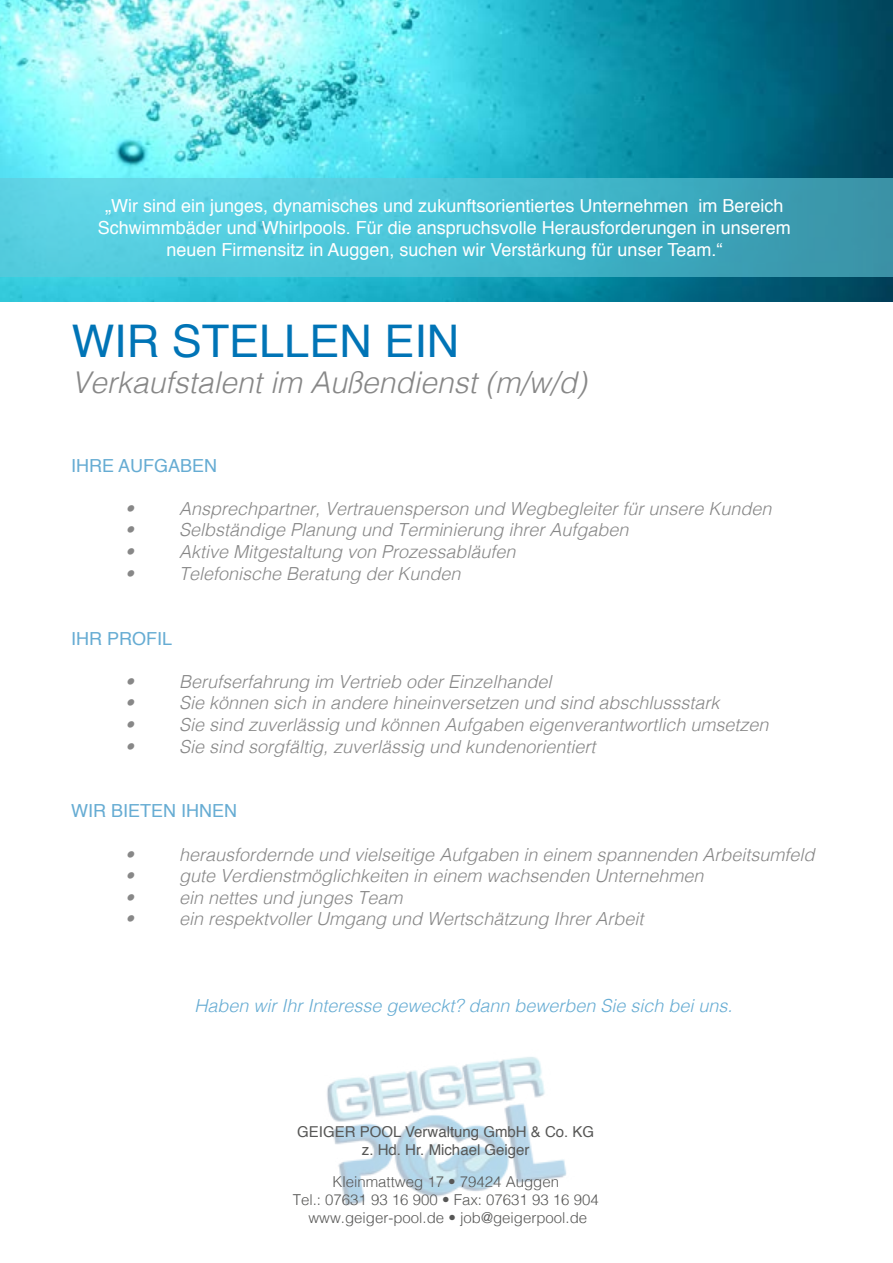
<style>
.page{position:relative;width:893px;height:1263px;background:#fff}
.page>*{position:absolute;margin:0;border:0;box-sizing:border-box;transform-origin:0 0}
.t1{font:45px "Helvetica";color:#0074b6}
.t2{font:italic 300 30px "Helvetica";color:#878787}
.t3{font:italic 300 18px "Helvetica";color:#878787}
.t4{font:18px/21.6px "Helvetica";color:#fff;text-align:center}
.t5{font:italic 300 18px "Helvetica";color:#66acd3}
.t6{font:18px "Helvetica";color:#66acd3}
.t7{font:300 15px/18px "Helvetica";color:#575756;text-align:center}
.t8{font:15px/18px "Helvetica";color:#575756;text-align:center}
</style>
<div class="page">
<img style="left:327px;top:1057px;width:240px;height:148px">
<img style="left:0;top:0;width:893px;height:302px">
<svg style="left:0;top:178px;width:893px;height:99px"></svg>
<p class="t4" style="left:98px;top:196px;width:695px">„Wir sind ein junges, dynamisches und zukunftsorientiertes Unternehmen im Bereich<br>Schwimmbäder und Whirlpools. Für die anspruchsvolle Herausforderungen in unserem neuen Firmensitz in Auggen, suchen wir Verstärkung für unser Team.“</p>
<h1 class="t1" style="left:72px;top:306px;width:389px">WIR STELLEN EIN</h1>
<h2 class="t2" style="left:72px;top:357px;width:517px">Verkaufstalent im Außendienst (m/w/d)</h2>
<p class="t6" style="left:71px;top:451px;width:148px">IHRE AUFGABEN</p>
<p class="t3" style="left:125px;top:493px;width:10px">•</p>
<p class="t3" style="left:179px;top:493px;width:594px">Ansprechpartner, Vertrauensperson und Wegbegleiter für unsere Kunden</p>
<p class="t3" style="left:125px;top:515px;width:10px">•</p>
<p class="t3" style="left:179px;top:515px;width:451px">Selbständige Planung und Terminierung ihrer Aufgaben</p>
<p class="t3" style="left:125px;top:536px;width:10px">•</p>
<p class="t3" style="left:179px;top:536px;width:338px">Aktive Mitgestaltung von Prozessabläufen</p>
<p class="t3" style="left:125px;top:558px;width:10px">•</p>
<p class="t3" style="left:179px;top:558px;width:283px">Telefonische Beratung der Kunden</p>
<p class="t6" style="left:71px;top:624px;width:103px">IHR PROFIL</p>
<p class="t3" style="left:125px;top:666px;width:10px">•</p>
<p class="t3" style="left:179px;top:666px;width:374px">Berufserfahrung im Vertrieb oder Einzelhandel</p>
<p class="t3" style="left:125px;top:688px;width:10px">•</p>
<p class="t3" style="left:179px;top:688px;width:542px">Sie können sich in andere hineinversetzen und sind abschlussstark</p>
<p class="t3" style="left:125px;top:709px;width:10px">•</p>
<p class="t3" style="left:179px;top:709px;width:591px">Sie sind zuverlässig und können Aufgaben eigenverantwortlich umsetzen</p>
<p class="t3" style="left:125px;top:731px;width:10px">•</p>
<p class="t3" style="left:179px;top:731px;width:418px">Sie sind sorgfältig, zuverlässig und kundenorientiert</p>
<p class="t6" style="left:71px;top:797px;width:168px">WIR BIETEN IHNEN</p>
<p class="t3" style="left:125px;top:839px;width:10px">•</p>
<p class="t3" style="left:179px;top:839px;width:637px">herausfordernde und vielseitige Aufgaben in einem spannenden Arbeitsumfeld</p>
<p class="t3" style="left:125px;top:860px;width:10px">•</p>
<p class="t3" style="left:179px;top:860px;width:526px">gute Verdienstmöglichkeiten in einem wachsenden Unternehmen</p>
<p class="t3" style="left:125px;top:882px;width:10px">•</p>
<p class="t3" style="left:179px;top:882px;width:225px">ein nettes und junges Team</p>
<p class="t3" style="left:125px;top:904px;width:10px">•</p>
<p class="t3" style="left:179px;top:904px;width:466px">ein respektvoller Umgang und Wertschätzung Ihrer Arbeit</p>
<p class="t5" style="left:194px;top:990px;width:540px">Haben wir Ihr Interesse geweckt? dann bewerben Sie sich bei uns.</p>
<p class="t8" style="left:297px;top:1123px;width:299px">GEIGER POOL Verwaltung GmbH &amp; Co. KG z. Hd. Hr. Michael Geiger</p>
<p class="t7" style="left:293px;top:1171px;width:308px">Kleinmattweg 17 • 79424 Auggen<br>Tel.: 07631 93 16 900 • Fax: 07631 93 16 904 www.geiger-pool.de • job@geigerpool.de</p>
</div>
